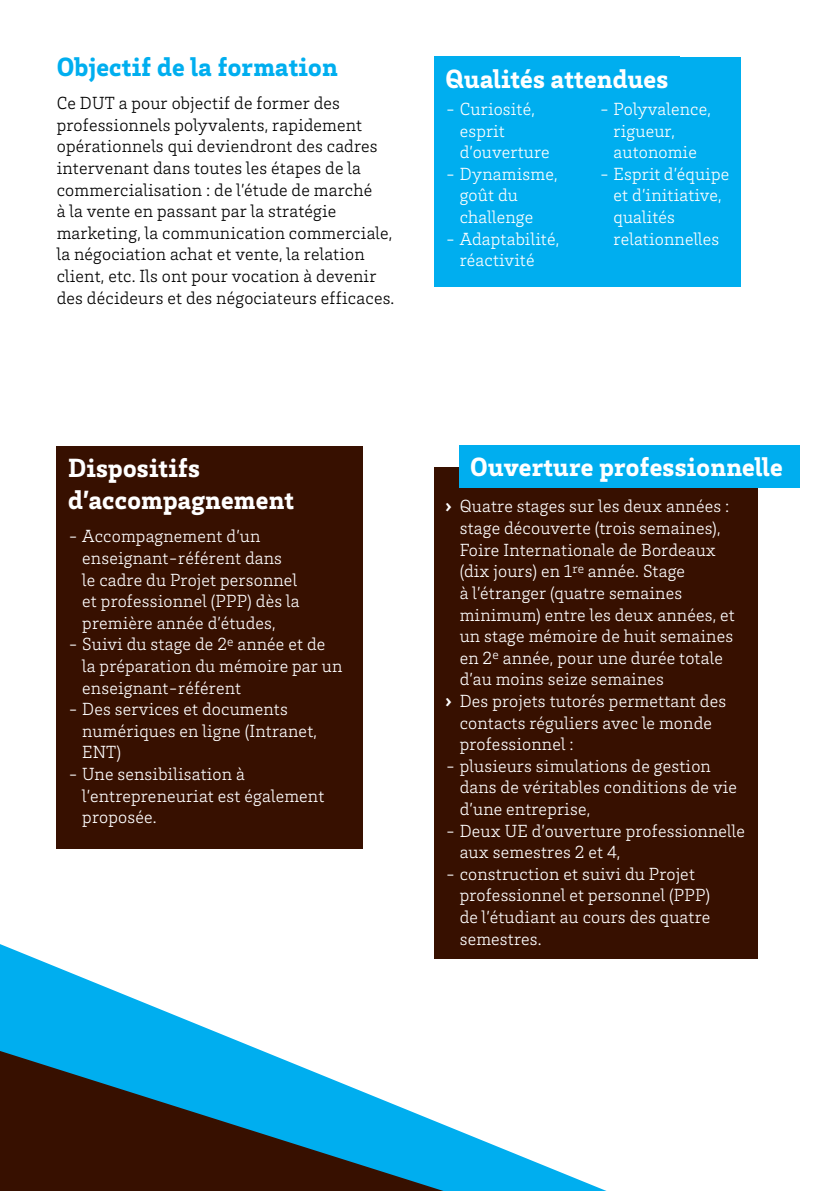
<style>
.page{position:relative;width:840px;height:1191px;background:#fff}
.page>*{position:absolute;margin:0;border:0;box-sizing:border-box;transform-origin:0 0}
.t1{font:900 27px/32.4px "Brix Slab";letter-spacing:.01em;color:#fff}
.t2{font:900 27px "Brix Slab";letter-spacing:.01em;color:#00aeef}
.t3{font:300 18px/21.6px "Brix Slab";letter-spacing:.01em;color:#fff}
.t4{font:300 18px/21.6px "Brix Slab";letter-spacing:.01em;color:#000}
.s1{font-weight:900}
</style>
<div class="page">
<div style="left:57px;top:446px;width:306px;height:403px;background:#371000"></div>
<div style="left:434px;top:466px;width:323px;height:492px;background:#371000"></div>
<div style="left:458px;top:445px;width:340px;height:42px;background:#00aeef"></div>
<div style="left:434px;top:57px;width:306px;height:229px;background:#00aeef"></div>
<svg style="left:0;top:944px;width:606px;height:247px"></svg>
<h1 class="t2" style="left:57px;top:49px;width:282px">Objectif de la formation</h1>
<p class="t4" style="left:57px;top:92px;width:339px">Ce DUT a pour objectif de former des professionnels polyvalents, rapidement opérationnels qui deviendront des cadres intervenant dans toutes les étapes de la commercialisation : de l’étude de marché<br>à la vente en passant par la stratégie marketing, la communication commerciale, la négociation achat et vente, la relation client, etc. Ils ont pour vocation à devenir des décideurs et des négociateurs efficaces.</p>
<h1 class="t1" style="left:445px;top:61px;width:224px">Qualités attendues</h1>
<p class="t3" style="left:459px;top:97px;width:91px;text-indent:-14px">- Curiosité, esprit d’ouverture</p>
<p class="t3" style="left:459px;top:162px;width:99px;text-indent:-14px">- Dynamisme, goût du challenge</p>
<p class="t3" style="left:445px;top:227px;width:115px;text-align:center">- Adaptabilité, réactivité</p>
<p class="t3" style="left:613px;top:97px;width:99px;text-indent:-14px">- Polyvalence, rigueur, autonomie</p>
<p class="t3" style="left:613px;top:162px;width:117px;text-indent:-14px">- Esprit d’équipe et d’initiative, qualités relationnelles</p>
<h1 class="t1" style="left:68px;top:450px;width:227px">Dispositifs d’accompagnement</h1>
<p class="t3" style="left:82px;top:525px;width:218px;text-indent:-14px">- Accompagnement d’un enseignant-référent dans le cadre du Projet personnel et professionnel (PPP) dès la première année d’études,</p>
<p class="t3" style="left:82px;top:633px;width:261px;text-indent:-14px">- Suivi du stage de 2<sup>e</sup> année et de la préparation du mémoire par un enseignant-référent</p>
<p class="t3" style="left:82px;top:697px;width:236px;text-indent:-14px">- Des services et documents numériques en ligne (Intranet,<br>ENT)</p>
<p class="t3" style="left:82px;top:762px;width:243px;text-indent:-14px">- Une sensibilisation à l’entrepreneuriat est également proposée.</p>
<h1 class="t1" style="left:470px;top:449px;width:314px">Ouverture professionnelle</h1>
<p class="t3" style="left:445px;top:495px;width:285px"><span class="s1">›</span> Quatre stages sur les deux années :</p>
<p class="t3" style="left:459px;top:516px;width:262px">stage découverte (trois semaines),</p>
<p class="t3" style="left:459px;top:538px;width:257px">Foire Internationale de Bordeaux</p>
<p class="t3" style="left:459px;top:560px;width:227px">(dix jours) en 1<sup>re</sup> année. Stage</p>
<p class="t3" style="left:459px;top:581px;width:224px">à l’étranger (quatre semaines</p>
<p class="t3" style="left:459px;top:603px;width:276px">minimum) entre les deux années, et</p>
<p class="t3" style="left:459px;top:624px;width:275px">un stage mémoire de huit semaines</p>
<p class="t3" style="left:459px;top:646px;width:264px">en 2<sup>e</sup> année, pour une durée totale</p>
<p class="t3" style="left:459px;top:668px;width:206px">d’au moins seize semaines</p>
<p class="t3" style="left:445px;top:689px;width:282px"><span class="s1">›</span> Des projets tutorés permettant des</p>
<p class="t3" style="left:459px;top:711px;width:253px">contacts réguliers avec le monde</p>
<p class="t3" style="left:459px;top:732px;width:115px">professionnel :</p>
<p class="t3" style="left:459px;top:754px;width:279px;text-indent:-14px">- plusieurs simulations de gestion dans de véritables conditions de vie d’une entreprise,</p>
<p class="t3" style="left:459px;top:819px;width:286px;text-indent:-14px">- Deux UE d’ouverture professionnelle aux semestres 2 et 4,</p>
<p class="t3" style="left:459px;top:862px;width:252px;text-indent:-14px">- construction et suivi du Projet professionnel et personnel (PPP) de l’étudiant au cours des quatre semestres.</p>
</div>
